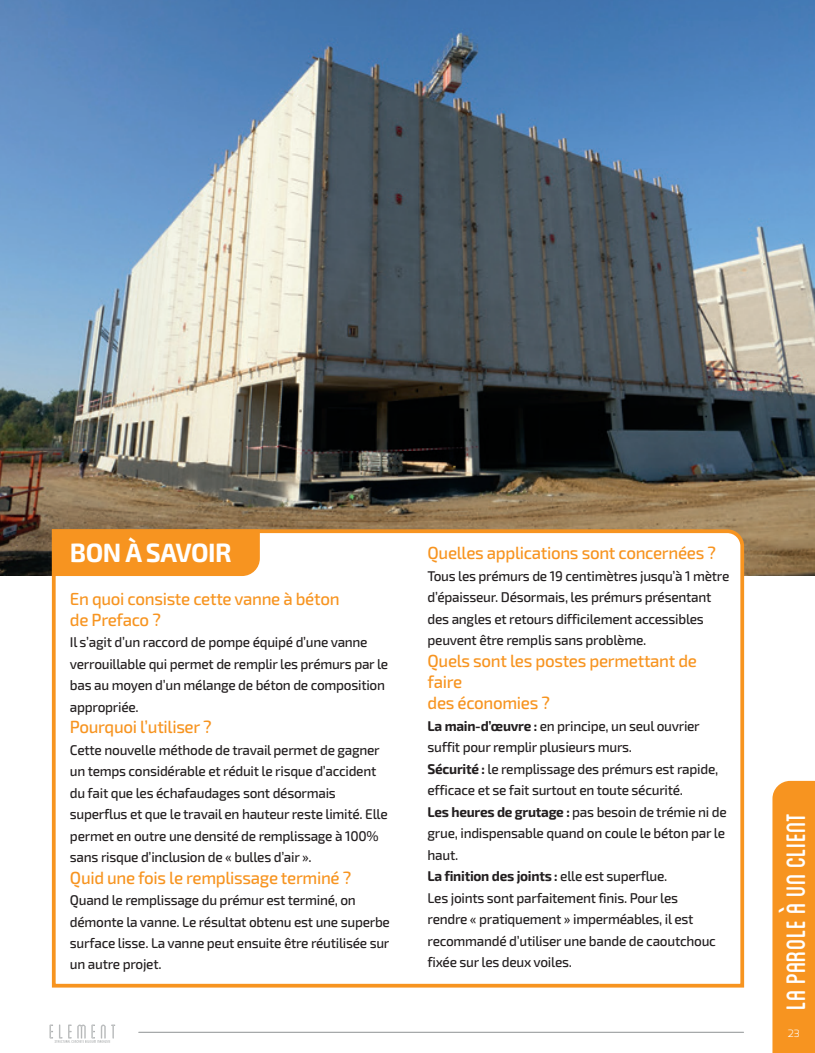
<style>
.page{position:relative;width:815px;height:1053px;background:#fff}
.page>*{position:absolute;margin:0;border:0;box-sizing:border-box;transform-origin:0 0}
.t1{font:37.5px "Blanch Caps";color:#fff}
.t2{font:700 26.5px "Exo 2";letter-spacing:-.02em;color:#fff}
.t3{font:500 17.5px/21.5px "Exo 2";letter-spacing:-.02em;color:#f79420}
.t4{font:500 14.12px/21.5px "Exo 2";letter-spacing:-.02em;color:#231f20}
.t5{font:300 10px "Exo";color:#fff}
.s1{font-weight:700}
</style>
<div class="page">
<img style="left:0;top:0;width:815px;height:576px">
<div style="left:772px;top:780px;width:43px;height:272px;background:#f79420"></div>
<svg style="left:50px;top:527px;width:696px;height:461px"></svg>
<div style="left:52px;top:529px;width:208px;height:47px;background:#f79420"></div>
<svg style="left:50px;top:1024px;width:65px;height:18px"></svg>
<hr style="left:139px;top:1031px;width:604px;height:1px;background:#a5a8a9">
<h2 class="t2" style="left:70px;top:536px;width:163px">BON À SAVOIR</h2>
<p class="t3" style="left:70px;top:588px;width:271px">En quoi consiste cette vanne à béton de Prefaco ?</p>
<p class="t4" style="left:70px;top:632px;width:320px">Il s’agit d’un raccord de pompe équipé d’une vanne verrouillable qui permet de remplir les prémurs par le bas au moyen d’un mélange de béton de composition appropriée.</p>
<p class="t3" style="left:70px;top:716px;width:143px">Pourquoi l’utiliser ?</p>
<p class="t4" style="left:70px;top:739px;width:319px">Cette nouvelle méthode de travail permet de gagner un temps considérable et réduit le risque d’accident du fait que les échafaudages sont désormais superflus et que le travail en hauteur reste limité. Elle permet en outre une densité de remplissage à 100% sans risque d’inclusion de « bulles d’air ».</p>
<p class="t3" style="left:70px;top:867px;width:283px">Quid une fois le remplissage terminé ?</p>
<p class="t4" style="left:70px;top:889px;width:322px">Quand le remplissage du prémur est terminé, on démonte la vanne. Le résultat obtenu est une superbe surface lisse. La vanne peut ensuite être réutilisée sur un autre projet.</p>
<p class="t3" style="left:428px;top:542px;width:290px">Quelles applications sont concernées ?</p>
<p class="t4" style="left:428px;top:565px;width:303px">Tous les prémurs de 19 centimètres jusqu’à 1 mètre d’épaisseur. Désormais, les prémurs présentant des angles et retours difficilement accessibles peuvent être remplis sans problème.</p>
<p class="t3" style="left:428px;top:650px;width:271px">Quels sont les postes permettant de faire<br>des économies ?</p>
<p class="t4" style="left:428px;top:715px;width:301px"><span class="s1">La main-d’œuvre :</span> en principe, un seul ouvrier suffit pour remplir plusieurs murs.<br><span class="s1">Sécurité :</span> le remplissage des prémurs est rapide, efficace et se fait surtout en toute sécurité.<br><span class="s1">Les heures de grutage :</span> pas besoin de trémie ni de grue, indispensable quand on coule le béton par le haut.<br><span class="s1">La finition des joints :</span> elle est superflue.<br>Les joints sont parfaitement finis. Pour les<br>rendre « pratiquement » imperméables, il est recommandé d’utiliser une bande de caoutchouc fixée sur les deux voiles.</p>
<h1 class="t1" style="left:779px;top:1010px;width:199px;rotate:-90deg">LA PAROLE À UN CLIENT</h1>
<p class="t5" style="left:788px;top:1026px;width:13px">23</p>
</div>
